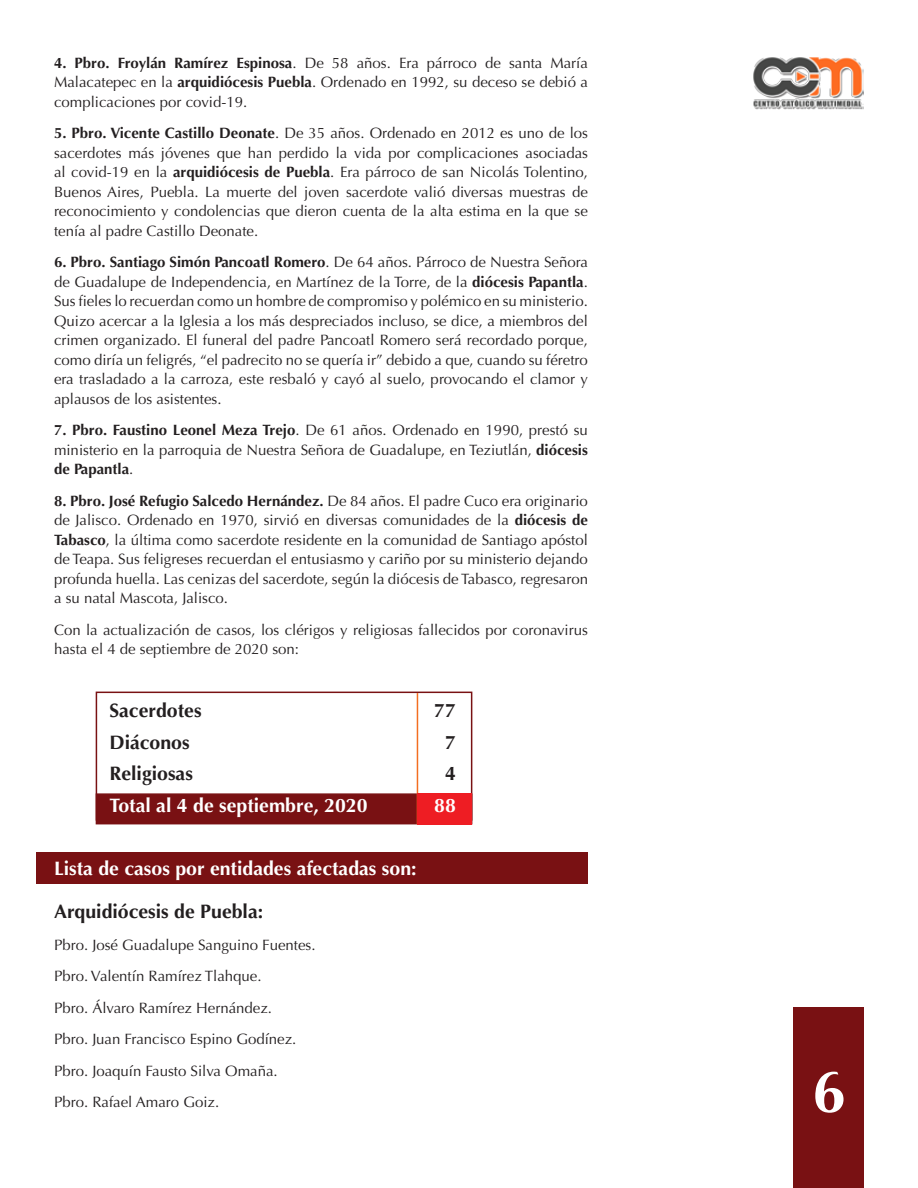
<style>
.page{position:relative;width:918px;height:1188px;background:#fff}
.page>*{position:absolute;margin:0;border:0;box-sizing:border-box;transform-origin:0 0}
.t1{font:700 60px "Optima";color:#fff}
.t2{font:700 19.5px "Optima";color:#fff}
.t3{font:700 19.5px "Optima";color:#231f20}
.t4{font:15px/19.5px "Optima";color:#231f20;text-align:justify}
.s1{font-weight:700}
</style>
<div class="page">
<div style="left:36px;top:853px;width:552px;height:31px;background:#791113"></div>
<div style="left:96px;top:793px;width:376px;height:31px;background:#791113;border:2px solid #791113"></div>
<div style="left:96px;top:692px;width:376px;height:129px;border:2px solid #791113"></div>
<hr style="left:417px;top:693px;width:1px;height:131px;background:#f36e21">
<img style="left:753px;top:57px;width:111px;height:53px">
<div style="left:793px;top:1008px;width:71px;height:180px;background:#791113"></div>
<div style="left:418px;top:793px;width:54px;height:31px;background:#ee1d23"></div>
<p class="t4" style="left:54px;top:53px;width:536px"><span class="s1">4. Pbro. Froylán Ramírez Espinosa</span>. De 58 años. Era párroco de santa María Malacatepec en la <span class="s1">arquidiócesis Puebla</span>. Ordenado en 1992, su deceso se debió a complicaciones por covid-19.</p>
<p class="t4" style="left:54px;top:124px;width:536px"><span class="s1">5. Pbro. Vicente Castillo Deonate</span>. De 35 años. Ordenado en 2012 es uno de los sacerdotes más jóvenes que han perdido la vida por complicaciones asociadas al covid-19 en la <span class="s1">arquidiócesis de Puebla</span>. Era párroco de san Nicolás Tolentino, Buenos Aires, Puebla. La muerte del joven sacerdote valió diversas muestras de reconocimiento y condolencias que dieron cuenta de la alta estima en la que se tenía al padre Castillo Deonate.</p>
<p class="t4" style="left:54px;top:253px;width:536px"><span class="s1">6. Pbro. Santiago Simón Pancoatl Romero</span>. De 64 años. Párroco de Nuestra Señora de Guadalupe de Independencia, en Martínez de la Torre, de la <span class="s1">diócesis Papantla</span>.<br>Sus fieles lo recuerdan como un hombre de compromiso y polémico en su ministerio.<br>Quizo acercar a la Iglesia a los más despreciados incluso, se dice, a miembros del crimen organizado. El funeral del padre Pancoatl Romero será recordado porque, como diría un feligrés, “el padrecito no se quería ir” debido a que, cuando su féretro era trasladado a la carroza, este resbaló y cayó al suelo, provocando el clamor y aplausos de los asistentes.</p>
<p class="t4" style="left:54px;top:421px;width:536px"><span class="s1">7. Pbro. Faustino Leonel Meza Trejo</span>. De 61 años. Ordenado en 1990, prestó su ministerio en la parroquia de Nuestra Señora de Guadalupe, en Teziutlán, <span class="s1">diócesis de Papantla</span>.</p>
<p class="t4" style="left:54px;top:491px;width:536px"><span class="s1">8. Pbro. José Refugio Salcedo Hernández.</span> De 84 años. El padre Cuco era originario de Jalisco. Ordenado en 1970, sirvió en diversas comunidades de la <span class="s1">diócesis de Tabasco</span>, la última como sacerdote residente en la comunidad de Santiago apóstol de Teapa. Sus feligreses recuerdan el entusiasmo y cariño por su ministerio dejando profunda huella. Las cenizas del sacerdote, según la diócesis de Tabasco, regresaron a su natal Mascota, Jalisco.</p>
<p class="t4" style="left:54px;top:620px;width:535px">Con la actualización de casos, los clérigos y religiosas fallecidos por coronavirus hasta el 4 de septiembre de 2020 son:</p>
<p class="t3" style="left:109px;top:699px;width:94px">Sacerdotes</p>
<p class="t3" style="left:434px;top:699px;width:23px">77</p>
<p class="t3" style="left:109px;top:731px;width:82px">Diáconos</p>
<p class="t3" style="left:445px;top:731px;width:12px">7</p>
<p class="t3" style="left:109px;top:762px;width:85px">Religiosas</p>
<p class="t3" style="left:445px;top:762px;width:12px">4</p>
<p class="t2" style="left:109px;top:794px;width:260px">Total al 4 de septiembre, 2020</p>
<p class="t2" style="left:434px;top:794px;width:23px">88</p>
<p class="t2" style="left:54px;top:857px;width:364px">Lista de casos por entidades afectadas son:</p>
<p class="t3" style="left:54px;top:900px;width:211px">Arquidiócesis de Puebla:</p>
<p class="t4" style="left:54px;top:935px;width:263px">Pbro. José Guadalupe Sanguino Fuentes.</p>
<p class="t4" style="left:54px;top:967px;width:209px">Pbro. Valentín Ramírez Tlahque.</p>
<p class="t4" style="left:54px;top:998px;width:220px">Pbro. Álvaro Ramírez Hernández.</p>
<p class="t4" style="left:54px;top:1030px;width:244px">Pbro. Juan Francisco Espino Godínez.</p>
<p class="t4" style="left:54px;top:1061px;width:225px">Pbro. Joaquín Fausto Silva Omaña.</p>
<p class="t4" style="left:54px;top:1093px;width:167px">Pbro. Rafael Amaro Goiz.</p>
<p class="t1" style="left:812px;top:1057px;width:35px">6</p>
</div>
